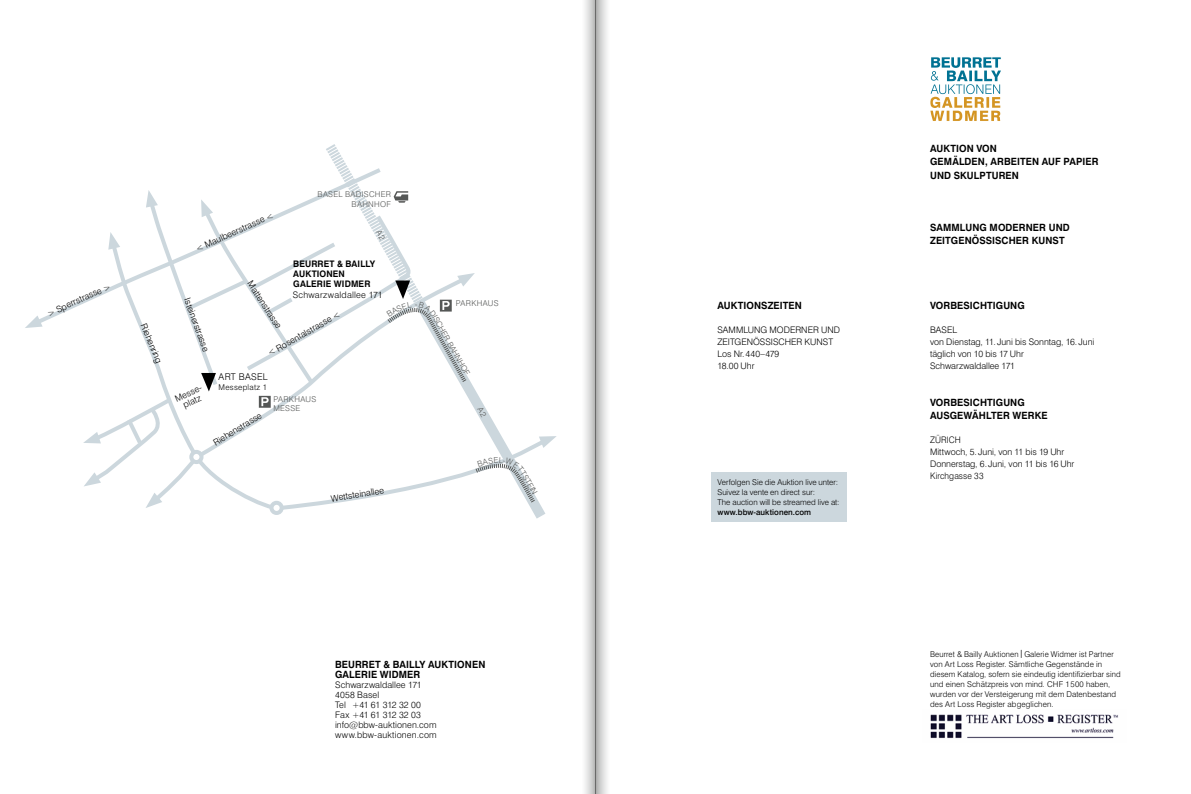
<style>
.page{position:relative;width:1191px;height:794px;background:#fff}
.page>*{position:absolute;margin:0;border:0;box-sizing:border-box;transform-origin:0 0}
.t1{font:700 10px/13px "Swiss 721 BT";letter-spacing:.01em;color:#000;scale:.95 1}
.t2{font:300 9.3px "Swiss 721 BT";letter-spacing:.03em;color:#000}
.t3{font:300 9px/12px "Swiss 721 BT";color:#000}
.t4{font:300 9px/12px "Swiss 721 BT";color:#000;scale:.95 1}
.t5{font:700 9px/10px "Swiss 721 BT";letter-spacing:.015em;color:#000;scale:.95 1}
.t6{font:300 9px "Swiss 721 BT";letter-spacing:.025em;color:#000}
.t7{font:300 8px/10px "Swiss 721 BT";letter-spacing:.01em;color:#000}
.t8{font:300 8px/10px "Swiss 721 BT";letter-spacing:.04em;color:#555756;text-align:right}
.t9{font:500 8px "Swiss 721 BT";letter-spacing:.005em;color:#000}
.t10{font:300 8px "Swiss 721 BT";letter-spacing:.03em;color:#000}
.s1{font-weight:400}
</style>
<div class="page">
<img style="left:930px;top:714px;width:188px;height:25px">
<div style="left:711px;top:471px;width:135px;height:50px;background:#ccd7dd"></div>
<svg style="left:930px;top:57px;width:71px;height:64px"></svg>
<svg style="left:585px;top:0;width:10px;height:794px;background:#d6d7d7"></svg>
<svg style="left:595px;top:0;width:12px;height:794px;background:#c1c2c2"></svg>
<svg style="left:25px;top:306px;width:43px;height:22px"></svg>
<svg style="left:83px;top:144px;width:474px;height:375px"></svg>
<p class="t3" style="left:64px;top:300px;width:50px;rotate:-24deg">errstrasse &gt;</p>
<p class="t3" style="left:149px;top:322px;width:24px;rotate:67deg">Riehe</p>
<p class="t3" style="left:158px;top:342px;width:21px;rotate:68deg">nring</p>
<p class="t3" style="left:194px;top:243px;width:86px;rotate:-24deg">&lt; Maulbeerstrasse &lt;</p>
<p class="t8" style="left:317px;top:189px;width:75px">BASEL BADISCHER<br>BAHNHOF</p>
<p class="t3" style="left:193px;top:296px;width:58px;rotate:70deg">Isteinerstrasse</p>
<p class="t3" style="left:173px;top:395px;width:32px;line-height:9px;text-align:center;rotate:-24deg">Messe&shy;platz</p>
<p class="t5" style="left:293px;top:259px;width:88px">BEURRET &amp; BAILLY<br>AUKTIONEN<br>GALERIE WIDMER</p>
<p class="t3" style="left:255px;top:278px;width:56px;rotate:57deg">Mattenstrasse</p>
<p class="t6" style="left:293px;top:289px;width:91px">Schwarzwaldallee 171</p>
<p class="t3" style="left:296px;top:331px;width:49px;rotate:-30deg">talstrasse &lt;</p>
<p class="t3" style="left:265px;top:348px;width:36px;rotate:-29deg">&lt; Rosen</p>
<p class="t2" style="left:218px;top:371px;width:51px">ART BASEL</p>
<p class="t10" style="left:218px;top:382px;width:50px">Messeplatz 1</p>
<p class="t8" style="left:273px;top:394px;width:44px;line-height:9px;text-align:left">PARKHAUS<br>MESSE</p>
<p class="t3" style="left:234px;top:424px;width:30px;rotate:-32deg">strasse</p>
<p class="t3" style="left:211px;top:438px;width:28px;rotate:-31deg">Riehen</p>
<p class="t3" style="left:342px;top:490px;width:25px;rotate:-9deg">ttstein</p>
<p class="t3" style="left:365px;top:487px;width:20px;rotate:-10deg">allee</p>
<p class="t8" style="left:456px;top:298px;width:44px">PARKHAUS</p>
<p class="t8" style="left:439px;top:314px;width:29px;rotate:61deg">ISCHER</p>
<p class="t8" style="left:453px;top:340px;width:39px;rotate:60deg">BAHNHOF</p>
<p class="t8" style="left:531px;top:477px;width:18px;rotate:60deg">TEIN</p>
<p class="t1" style="left:335px;top:659px;width:160px;line-height:10px">BEURRET &amp; BAILLY AUKTIONEN<br>GALERIE WIDMER</p>
<p class="t3" style="left:335px;top:679px;width:103px;line-height:10px">Schwarzwaldallee 171<br>4058 Basel<br>Tel +41 61 312 32 00<br>Fax +41 61 312 32 03 info@bbw-auktionen.com www.bbw-auktionen.com</p>
<p class="t1" style="left:717px;top:298px;width:90px">AUKTIONSZEITEN</p>
<p class="t3" style="left:717px;top:323px;width:124px">SAMMLUNG MODERNER UND<br>ZEITGENÖSSISCHER KUNST<br>Los Nr.440–479<br>18.00 Uhr</p>
<p class="t7" style="left:717px;top:477px;width:124px">Verfolgen Sie die Auktion live unter:<br>Suivez la vente en direct sur:<br>The auction will be streamed live at:</p>
<p class="t9" style="left:717px;top:507px;width:95px">www.bbw-auktionen.com</p>
<p class="t1" style="left:930px;top:142px;width:179px">AUKTION VON<br>GEMÄLDEN, ARBEITEN AUF PAPIER<br>UND SKULPTUREN</p>
<p class="t1" style="left:930px;top:220px;width:148px">SAMMLUNG MODERNER UND<br>ZEITGENÖSSISCHER KUNST</p>
<p class="t1" style="left:930px;top:298px;width:101px">VORBESICHTIGUNG</p>
<p class="t3" style="left:930px;top:323px;width:166px">BASEL<br>von Dienstag, 11. Juni bis Sonntag, 16. Juni täglich von 10 bis 17 Uhr<br>Schwarzwaldallee 171</p>
<p class="t1" style="left:930px;top:395px;width:125px">VORBESICHTIGUNG<br>AUSGEWÄHLTER WERKE</p>
<p class="t4" style="left:930px;top:433px;width:153px">ZÜRICH<br>Mittwoch, 5. Juni, von 11 bis 19 Uhr<br>Donnerstag, 6. Juni, von 11 bis 16 Uhr<br>Kirchgasse 33</p>
<p class="t7" style="left:930px;top:649px;width:192px">Beurret &amp; Bailly Auktionen<span class="s1">|</span>Galerie Widmer ist Partner von Art Loss Register. Sämtliche Gegenstände in diesem Katalog, sofern sie eindeutig identifizierbar sind und einen Schätzpreis von mind. CHF 1500 haben, wurden vor der Versteigerung mit dem Datenbestand des Art Loss Register abgeglichen.</p>
</div>
